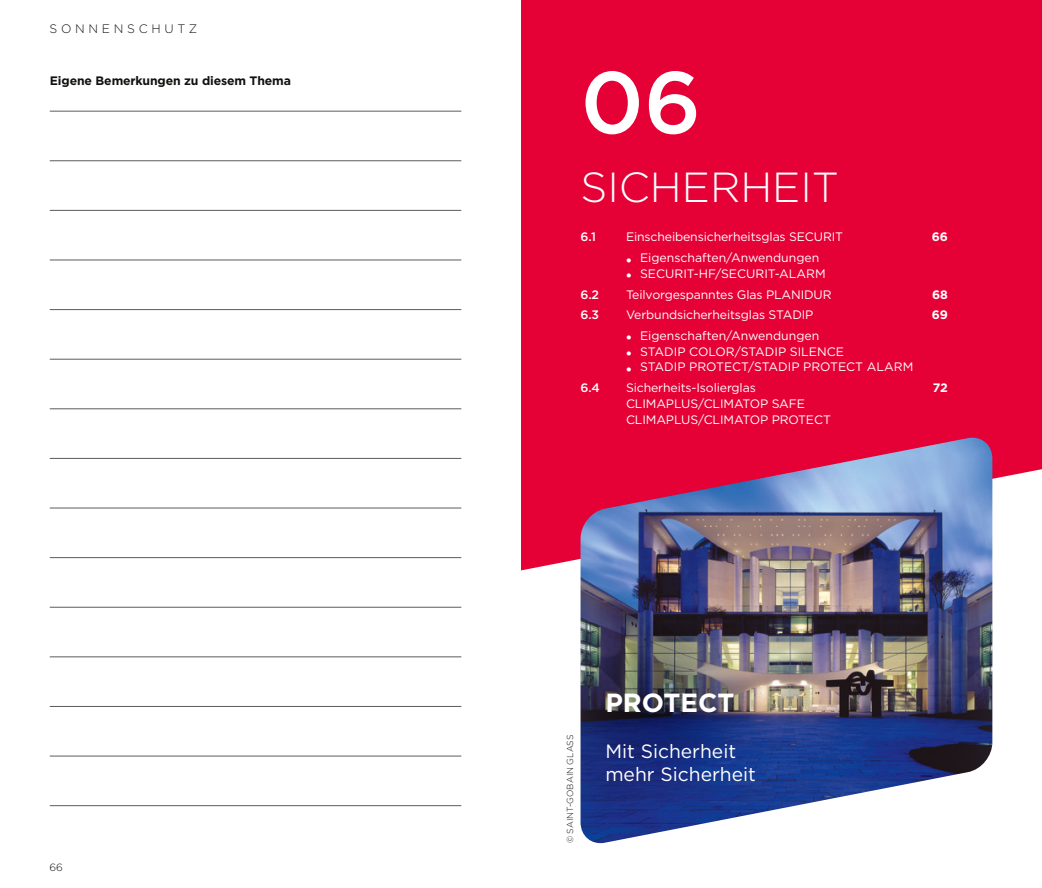
<style>
.page{position:relative;width:1042px;height:888px;background:#fff}
.page>*{position:absolute;margin:0;border:0;box-sizing:border-box;transform-origin:0 0}
.t1{font:500 87.5px "Gotham";color:#fff}
.t2{font:300 42px "Gotham";color:#fff}
.t3{font:700 26.25px "Gotham";color:#fff}
.t4{font:19.25px/23.1px "Gotham";color:#fff}
.t5{font:12.25px/15.8px "Gotham";letter-spacing:-.01em;color:#fff}
.t6{font:12.25px "Gotham";color:#fff}
.t7{font:700 12.25px "Gotham";letter-spacing:-.01em;color:#11110f}
.t8{font:300 12.25px "Gotham";letter-spacing:.3em;color:#11110f}
.t9{font:500 12.25px "Gotham";color:#fff}
.t10{font:700 12.25px "Gotham";letter-spacing:-.015em;color:#fff}
.t11{font:300 10.5px "Gotham";color:#11110f}
.t12{font:300 8.75px "Gotham";color:#11110f}
.s1{font-size:15.75px}
</style>
<div class="page">
<div style="left:521px;top:0;width:521px;height:570px;background:#e50036"></div>
<img style="left:580px;top:438px;width:412px;height:406px">
<img style="left:580px;top:615px;width:173px;height:172px;border-radius:50%">
<hr style="left:50px;top:111px;width:411px;height:1px;background:#5a5c5b">
<hr style="left:50px;top:160px;width:411px;height:1px;background:#5a5c5b">
<hr style="left:50px;top:210px;width:411px;height:1px;background:#5a5c5b">
<hr style="left:50px;top:260px;width:411px;height:1px;background:#5a5c5b">
<hr style="left:50px;top:309px;width:411px;height:1px;background:#5a5c5b">
<hr style="left:50px;top:359px;width:411px;height:1px;background:#5a5c5b">
<hr style="left:50px;top:408px;width:411px;height:1px;background:#5a5c5b">
<hr style="left:50px;top:458px;width:411px;height:1px;background:#5a5c5b">
<hr style="left:50px;top:508px;width:411px;height:1px;background:#5a5c5b">
<hr style="left:50px;top:557px;width:411px;height:1px;background:#5a5c5b">
<hr style="left:50px;top:607px;width:411px;height:1px;background:#5a5c5b">
<hr style="left:50px;top:657px;width:411px;height:1px;background:#5a5c5b">
<hr style="left:50px;top:706px;width:411px;height:1px;background:#5a5c5b">
<hr style="left:50px;top:756px;width:411px;height:1px;background:#5a5c5b">
<hr style="left:50px;top:805px;width:411px;height:1px;background:#5a5c5b">
<p class="t8" style="left:50px;top:21px;width:149px">SONNENSCHUTZ</p>
<p class="t7" style="left:50px;top:73px;width:243px">Eigene Bemerkungen zu diesem Thema</p>
<h1 class="t1" style="left:580px;top:53px;width:122px">06</h1>
<h2 class="t2" style="left:580px;top:160px;width:260px">SICHERHEIT</h2>
<p class="t9" style="left:580px;top:230px;width:17px">6.1</p>
<p class="t5" style="left:626px;top:229px;width:219px">Einscheibensicherheitsglas SECURIT</p>
<p class="t10" style="left:932px;top:229px;width:18px">66</p>
<p class="t6" style="left:625px;top:251px;width:196px"><span class="s1">•</span> Eigenschaften/Anwendungen</p>
<p class="t6" style="left:625px;top:267px;width:202px"><span class="s1">•</span> SECURIT-HF/SECURIT-ALARM</p>
<p class="t9" style="left:580px;top:287px;width:20px">6.2</p>
<p class="t5" style="left:626px;top:286px;width:207px">Teilvorgespanntes Glas PLANIDUR</p>
<p class="t10" style="left:932px;top:286px;width:17px">68</p>
<p class="t9" style="left:580px;top:308px;width:20px">6.3</p>
<p class="t5" style="left:626px;top:307px;width:189px">Verbundsicherheitsglas STADIP</p>
<p class="t10" style="left:932px;top:307px;width:17px">69</p>
<p class="t6" style="left:625px;top:329px;width:196px"><span class="s1">•</span> Eigenschaften/Anwendungen</p>
<p class="t6" style="left:625px;top:345px;width:220px"><span class="s1">•</span> STADIP COLOR/STADIP SILENCE</p>
<p class="t6" style="left:625px;top:360px;width:290px"><span class="s1">•</span> STADIP PROTECT/STADIP PROTECT ALARM</p>
<p class="t9" style="left:580px;top:381px;width:21px">6.4</p>
<p class="t5" style="left:626px;top:380px;width:131px">Sicherheits-Isolierglas</p>
<p class="t10" style="left:933px;top:380px;width:16px">72</p>
<p class="t5" style="left:626px;top:395px;width:206px">CLIMAPLUS/CLIMATOP SAFE<br>CLIMAPLUS/CLIMATOP PROTECT</p>
<p class="t11" style="left:50px;top:860px;width:15px">66</p>
<p class="t12" style="left:564px;top:843px;width:110px;rotate:-90deg">© SAINT-GOBAIN GLASS</p>
<h3 class="t3" style="left:605px;top:685px;width:131px">PROTECT</h3>
<h3 class="t4" style="left:605px;top:739px;width:152px">Mit Sicherheit mehr Sicherheit</h3>
</div>
